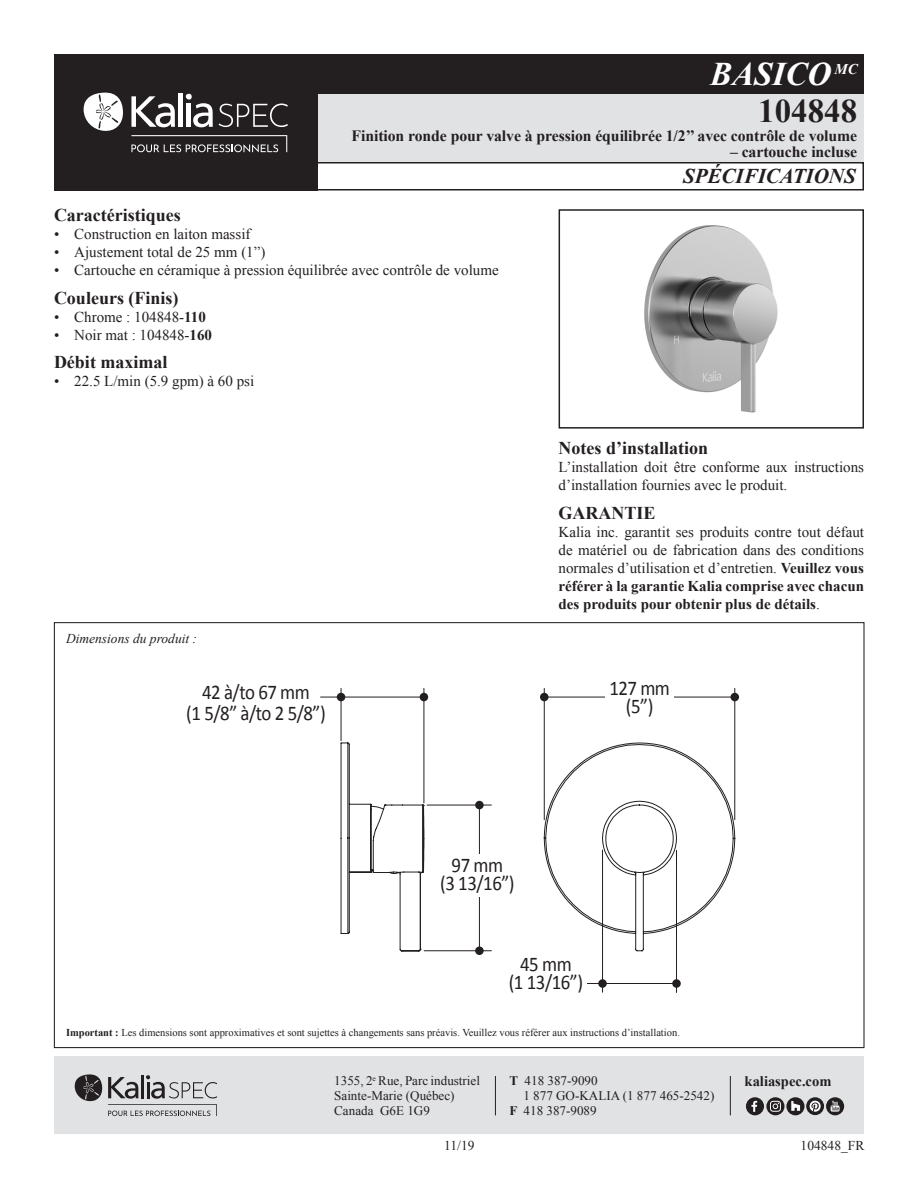
<style>
.page{position:relative;width:918px;height:1188px;background:#fff}
.page>*{position:absolute;margin:0;border:0;box-sizing:border-box;transform-origin:0 0}
.t1{font:italic 700 33px "Times New Roman";color:#fff}
.t2{font:700 33px "Times New Roman";color:#231f20}
.t3{font:21px/18.5px "Calibri";letter-spacing:-.025em;color:#231f20;text-align:center;scale:.9 1}
.t4{font:italic 700 21px "Times New Roman";color:#231f20}
.Spec-Description_Tit{font:700 18px "Times New Roman";color:#231f20}
.t5{font:700 15.75px "Times New Roman";letter-spacing:-.005em;color:#231f20}
.Spec-Description_nor{font:15px/18px "Times New Roman";color:#231f20}
.Spec-Description__FR{font:15px "Times New Roman";color:#231f20}
.Spec-Description_Tit-2{font:700 14.55px "Times New Roman";color:#231f20}
.Spec-Description_nor-2{font:italic 13.5px "Times New Roman";color:#231f20}
.date-file{font:13.5px "Times New Roman";color:#231f20}
.Spec-Description_Tit-3{font:13.05px "Times New Roman";color:#231f20}
.Spec-Description_nor-3{font:10.5px "Times New Roman";color:#231f20}
.s1{font-weight:700}
</style>
<div class="page">
<svg style="left:544px;top:742px;width:191px;height:210px"></svg>
<svg style="left:340px;top:742px;width:85px;height:210px"></svg>
<hr style="left:424px;top:950px;width:67px;height:1px;background:#231f20">
<hr style="left:479px;top:805px;width:1px;height:146px;background:#231f20">
<div style="left:475px;top:801px;width:9px;height:8px;background:#231f20;border-radius:50%"></div>
<div style="left:475px;top:946px;width:9px;height:9px;background:#231f20;border-radius:50%"></div>
<hr style="left:427px;top:805px;width:64px;height:1px;background:#231f20">
<hr style="left:602px;top:850px;width:1px;height:142px;background:#231f20">
<hr style="left:603px;top:983px;width:74px;height:1px;background:#231f20">
<div style="left:672px;top:979px;width:9px;height:9px;background:#231f20;border-radius:50%"></div>
<div style="left:598px;top:979px;width:9px;height:9px;background:#231f20;border-radius:50%"></div>
<hr style="left:676px;top:850px;width:1px;height:142px;background:#231f20">
<hr style="left:544px;top:688px;width:1px;height:132px;background:#231f20">
<hr style="left:544px;top:697px;width:191px;height:1px;background:#231f20">
<div style="left:731px;top:693px;width:8px;height:8px;background:#231f20;border-radius:50%"></div>
<div style="left:540px;top:693px;width:9px;height:8px;background:#231f20;border-radius:50%"></div>
<div style="left:437px;top:855px;width:81px;height:42px;background:#fff"></div>
<div style="left:605px;top:678px;width:69px;height:40px;background:#fff"></div>
<hr style="left:734px;top:688px;width:1px;height:132px;background:#231f20">
<hr style="left:341px;top:688px;width:1px;height:53px;background:#231f20">
<svg style="left:321px;top:697px;width:16px;height:1px"></svg>
<hr style="left:341px;top:697px;width:83px;height:1px;background:#231f20">
<div style="left:420px;top:693px;width:8px;height:8px;background:#231f20;border-radius:50%"></div>
<div style="left:337px;top:693px;width:8px;height:8px;background:#231f20;border-radius:50%"></div>
<hr style="left:424px;top:688px;width:1px;height:115px;background:#231f20">
<div style="left:54px;top:54px;width:810px;height:40px;background:#231f20"></div>
<div style="left:240px;top:94px;width:624px;height:68px;background:#e1e2e4"></div>
<div style="left:240px;top:162px;width:624px;height:28px;border:2px solid #231f20"></div>
<div style="left:54px;top:54px;width:263px;height:136px;background:#231f20"></div>
<svg style="left:219px;top:104px;width:69px;height:23px"></svg>
<svg style="left:83px;top:92px;width:40px;height:39px"></svg>
<hr style="left:179px;top:94px;width:4px;height:33px;background:#fff">
<svg style="left:131px;top:96px;width:44px;height:31px"></svg>
<svg style="left:186px;top:94px;width:27px;height:33px"></svg>
<svg style="left:131px;top:135px;width:156px;height:17px"></svg>
<div style="left:54px;top:1056px;width:810px;height:78px;background:#e1e2e4"></div>
<hr style="left:730px;top:1076px;width:1px;height:39px;background:#231f20">
<hr style="left:495px;top:1076px;width:1px;height:39px;background:#231f20">
<svg style="left:75px;top:1074px;width:27px;height:28px"></svg>
<svg style="left:108px;top:1075px;width:109px;height:41px"></svg>
<div style="left:746px;top:1097px;width:18px;height:18px;background:#231f20;border-radius:50%"></div>
<svg style="left:751px;top:1101px;width:6px;height:11px"></svg>
<svg style="left:766px;top:1097px;width:18px;height:18px"></svg>
<svg style="left:770px;top:1101px;width:11px;height:11px"></svg>
<svg style="left:786px;top:1097px;width:19px;height:18px"></svg>
<svg style="left:791px;top:1101px;width:9px;height:10px"></svg>
<div style="left:826px;top:1097px;width:18px;height:18px;background:#231f20;border-radius:50%"></div>
<svg style="left:831px;top:1101px;width:9px;height:11px"></svg>
<svg style="left:806px;top:1097px;width:18px;height:18px"></svg>
<svg style="left:810px;top:1101px;width:11px;height:11px"></svg>
<img style="left:644px;top:225px;width:134px;height:188px">
<div style="left:559px;top:209px;width:305px;height:220px;border:2px solid #231f20"></div>
<p class="t1" style="left:710px;top:51px;width:149px">BASICO <sup>MC</sup></p>
<p class="t2" style="left:758px;top:88px;width:101px">104848</p>
<p class="t5" style="left:352px;top:125px;width:507px">Finition ronde pour valve à pression équilibrée 1/2’’ avec contrôle de volume</p>
<p class="t5" style="left:730px;top:141px;width:129px">– cartouche incluse</p>
<p class="t4" style="left:683px;top:162px;width:174px">SPÉCIFICATIONS</p>
<p class="Spec-Description_Tit" style="left:54px;top:203px;width:128px">Caractéristiques</p>
<p class="Spec-Description__FR" style="left:54px;top:224px;width:198px">• Construction en laiton massif</p>
<p class="Spec-Description__FR" style="left:54px;top:242px;width:213px">• Ajustement total de 25 mm (1”)</p>
<p class="Spec-Description__FR" style="left:54px;top:260px;width:446px">• Cartouche en céramique à pression équilibrée avec contrôle de volume</p>
<p class="Spec-Description_Tit" style="left:54px;top:285px;width:126px">Couleurs (Finis)</p>
<p class="Spec-Description__FR" style="left:54px;top:307px;width:153px">• Chrome : 104848-<span class="s1">110</span></p>
<p class="Spec-Description__FR" style="left:54px;top:325px;width:160px">• Noir mat : 104848-<span class="s1">160</span></p>
<p class="Spec-Description_Tit" style="left:54px;top:350px;width:115px">Débit maximal</p>
<p class="Spec-Description__FR" style="left:54px;top:371px;width:202px">• 22.5 L/min (5.9 gpm) à 60 psi</p>
<p class="Spec-Description_nor-2" style="left:66px;top:630px;width:133px">Dimensions du produit :</p>
<p class="t3" style="left:186px;top:682px;width:156px;line-height:20.2px">42 à/to 67 mm<br>(1 5/8” à/to 2 5/8”)</p>
<p class="Spec-Description_Tit" style="left:559px;top:436px;width:151px">Notes d’installation</p>
<p class="Spec-Description_nor" style="left:559px;top:458px;width:307px">L’installation doit être conforme aux instructions d’installation fournies avec le produit.</p>
<p class="Spec-Description_Tit" style="left:559px;top:500px;width:99px">GARANTIE</p>
<p class="Spec-Description_nor" style="left:559px;top:522px;width:307px;text-align:justify">Kalia inc. garantit ses produits contre tout défaut de matériel ou de fabrication dans des conditions normales d’utilisation et d’entretien. <span class="s1">Veuillez vous référer à la garantie Kalia comprise avec chacun des produits pour obtenir plus de détails</span>.</p>
<p class="t3" style="left:609px;top:679px;width:69px">127 mm (5”)</p>
<p class="t3" style="left:440px;top:855px;width:84px">97 mm<br>(3 13/16”)</p>
<p class="t3" style="left:509px;top:955px;width:84px">45 mm<br>(1 13/16”)</p>
<p class="Spec-Description_nor-3" style="left:66px;top:1026px;width:615px"><span class="s1">Important :</span> Les dimensions sont approximatives et sont sujettes à changements sans préavis. Veuillez vous référer aux instructions d’installation.</p>
<p class="Spec-Description_Tit-3" style="left:334px;top:1072px;width:147px">1355, 2<sup>e</sup> Rue, Parc industriel</p>
<p class="Spec-Description_Tit-3" style="left:334px;top:1087px;width:122px">Sainte-Marie (Québec)</p>
<p class="Spec-Description_Tit-3" style="left:334px;top:1102px;width:97px">Canada G6E 1G9</p>
<p class="Spec-Description_Tit-3" style="left:510px;top:1072px;width:90px"><span class="s1">T</span> 418 387-9090</p>
<p class="Spec-Description_Tit-3" style="left:523px;top:1087px;width:192px">1 877 GO-KALIA (1 877 465-2542)</p>
<p class="Spec-Description_Tit-3" style="left:510px;top:1102px;width:89px"><span class="s1">F</span> 418 387-9089</p>
<p class="Spec-Description_Tit-2" style="left:745px;top:1071px;width:88px">kaliaspec.com</p>
<p class="date-file" style="left:444px;top:1137px;width:32px">11/19</p>
<p class="date-file" style="left:801px;top:1137px;width:65px">104848_FR</p>
</div>
